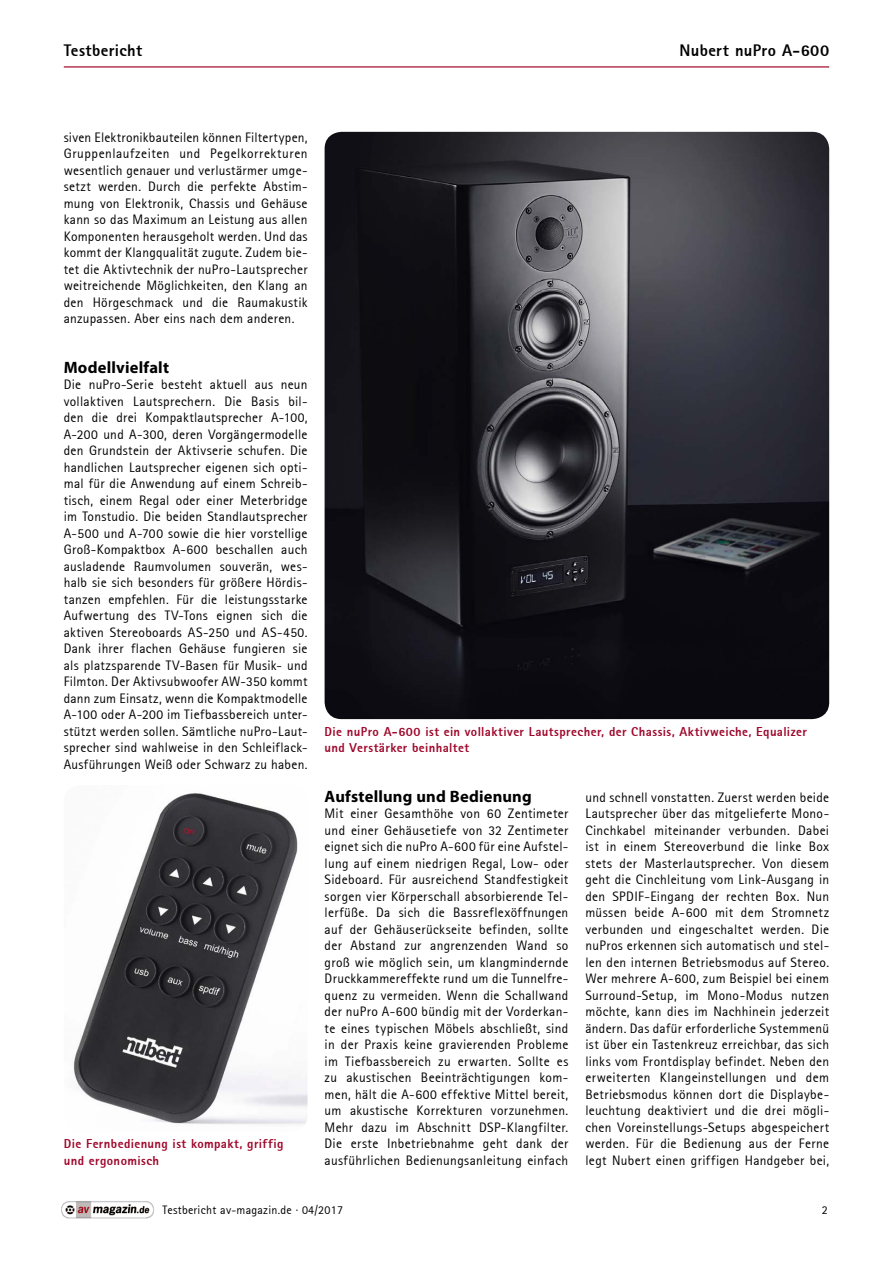
<style>
.page{position:relative;width:893px;height:1263px;background:#fff}
.page>*{position:absolute;margin:0;border:0;box-sizing:border-box;transform-origin:0 0}
.Subheads_x{font:700 16.5px "Myriad Pro";letter-spacing:.01em;color:#000}
.Sky_x{font:800 16.5px "Rotis Sans Serif";letter-spacing:.025em;color:#000}
.Brot_ohne_Einzug_x{font:13.5px/16.5px "Rotis Sans Serif";letter-spacing:.02em;color:#000;text-align:justify}
.BUs_x{font:800 12.75px/16.5px "Rotis Sans Serif";letter-spacing:.03em;color:#9e062a}
._8pt_x{font:12px "Rotis Sans Serif";letter-spacing:.02em;color:#000}
</style>
<div class="page">
<img style="left:73px;top:793px;width:235px;height:331px">
<img style="left:325px;top:132px;width:504px;height:587px">
<hr style="left:64px;top:66px;width:765px;height:2px;background:#9e062a">
<img style="left:61px;top:1201px;width:93px;height:18px">
<p class="Sky_x" style="left:64px;top:40px;width:80px">Testbericht</p>
<p class="Sky_x" style="left:679px;top:40px;width:151px">Nubert nuPro A-600</p>
<p class="Brot_ohne_Einzug_x" style="left:64px;top:129px;width:245px">siven Elektronikbauteilen können Filtertypen, Gruppenlaufzeiten und Pegelkorrekturen wesentlich genauer und verlustärmer umge&shy;setzt werden. Durch die perfekte Abstim&shy;mung von Elektronik, Chassis und Gehäuse kann so das Maximum an Leistung aus allen Komponenten herausgeholt werden. Und das kommt der Klangqualität zugute. Zudem bie&shy;tet die Aktivtechnik der nuPro-Lautsprecher weitreichende Möglichkeiten, den Klang an den Hörgeschmack und die Raumakustik anzupassen. Aber eins nach dem anderen.</p>
<p class="Subheads_x" style="left:64px;top:358px;width:107px">Modellvielfalt</p>
<p class="Brot_ohne_Einzug_x" style="left:64px;top:376px;width:245px">Die nuPro-Serie besteht aktuell aus neun vollaktiven Lautsprechern. Die Basis bil&shy;den die drei Kompaktlautsprecher A-100, A-200 und A-300, deren Vorgängermodelle den Grundstein der Aktivserie schufen. Die handlichen Lautsprecher eigenen sich opti&shy;mal für die Anwendung auf einem Schreib&shy;tisch, einem Regal oder einer Meterbridge im Tonstudio. Die beiden Standlautsprecher A-500 und A-700 sowie die hier vorstellige Groß-Kompaktbox A-600 beschallen auch ausladende Raumvolumen souverän, wes&shy;halb sie sich besonders für größere Hördis&shy;tanzen empfehlen. Für die leistungsstarke Aufwertung des TV-Tons eignen sich die aktiven Stereoboards AS-250 und AS-450.<br>Dank ihrer flachen Gehäuse fungieren sie als platzsparende TV-Basen für Musik- und Filmton. Der Aktivsubwoofer AW-350 kommt dann zum Einsatz, wenn die Kompaktmodelle A-100 oder A-200 im Tiefbassbereich unter&shy;stützt werden sollen. Sämtliche nuPro-Laut&shy;sprecher sind wahlweise in den Schleiflack-Ausführungen Weiß oder Schwarz zu haben.</p>
<p class="BUs_x" style="left:64px;top:1135px;width:221px">Die Fernbedienung ist kompakt, griffig und ergonomisch</p>
<p class="BUs_x" style="left:325px;top:723px;width:484px">Die nuPro A-600 ist ein vollaktiver Lautsprecher, der Chassis, Aktivweiche, Equalizer und Verstärker beinhaltet</p>
<p class="Subheads_x" style="left:325px;top:787px;width:209px">Aufstellung und Bedienung</p>
<p class="Brot_ohne_Einzug_x" style="left:325px;top:805px;width:245px">Mit einer Gesamthöhe von 60 Zentimeter und einer Gehäusetiefe von 32 Zentimeter eignet sich die nuPro A-600 für eine Aufstel&shy;lung auf einem niedrigen Regal, Low- oder Sideboard. Für ausreichend Standfestigkeit sorgen vier Körperschall absorbierende Tel&shy;lerfüße. Da sich die Bassreflexöffnungen auf der Gehäuserückseite befinden, sollte der Abstand zur angrenzenden Wand so groß wie möglich sein, um klangmindernde Druckkammereffekte rund um die Tunnelfre&shy;quenz zu vermeiden. Wenn die Schallwand der nuPro A-600 bündig mit der Vorderkan&shy;te eines typischen Möbels abschließt, sind in der Praxis keine gravierenden Probleme im Tiefbassbereich zu erwarten. Sollte es zu akustischen Beeinträchtigungen kom&shy;men, hält die A-600 effektive Mittel bereit, um akustische Korrekturen vorzunehmen.<br>Mehr dazu im Abschnitt DSP-Klangfilter.<br>Die erste Inbetriebnahme geht dank der ausführlichen Bedienungsanleitung einfach</p>
<p class="Brot_ohne_Einzug_x" style="left:585px;top:789px;width:245px">und schnell vonstatten. Zuerst werden beide Lautsprecher über das mitgelieferte Mono-Cinchkabel miteinander verbunden. Dabei ist in einem Stereoverbund die linke Box stets der Masterlautsprecher. Von diesem geht die Cinchleitung vom Link-Ausgang in den SPDIF-Eingang der rechten Box. Nun müssen beide A-600 mit dem Stromnetz verbunden und eingeschaltet werden. Die nuPros erkennen sich automatisch und stel&shy;len den internen Betriebsmodus auf Stereo.<br>Wer mehrere A-600, zum Beispiel bei einem Surround-Setup, im Mono-Modus nutzen möchte, kann dies im Nachhinein jederzeit ändern. Das dafür erforderliche Systemmenü ist über ein Tastenkreuz erreichbar, das sich links vom Frontdisplay befindet. Neben den erweiterten Klangeinstellungen und dem Betriebsmodus können dort die Displaybe&shy;leuchtung deaktiviert und die drei mögli&shy;chen Voreinstellungs-Setups abgespeichert werden. Für die Bedienung aus der Ferne legt Nubert einen griffigen Handgeber bei,</p>
<p class="_8pt_x" style="left:162px;top:1203px;width:182px">Testbericht av-magazin.de · 04/2017</p>
<p class="_8pt_x" style="left:822px;top:1203px;width:7px">2</p>
</div>
